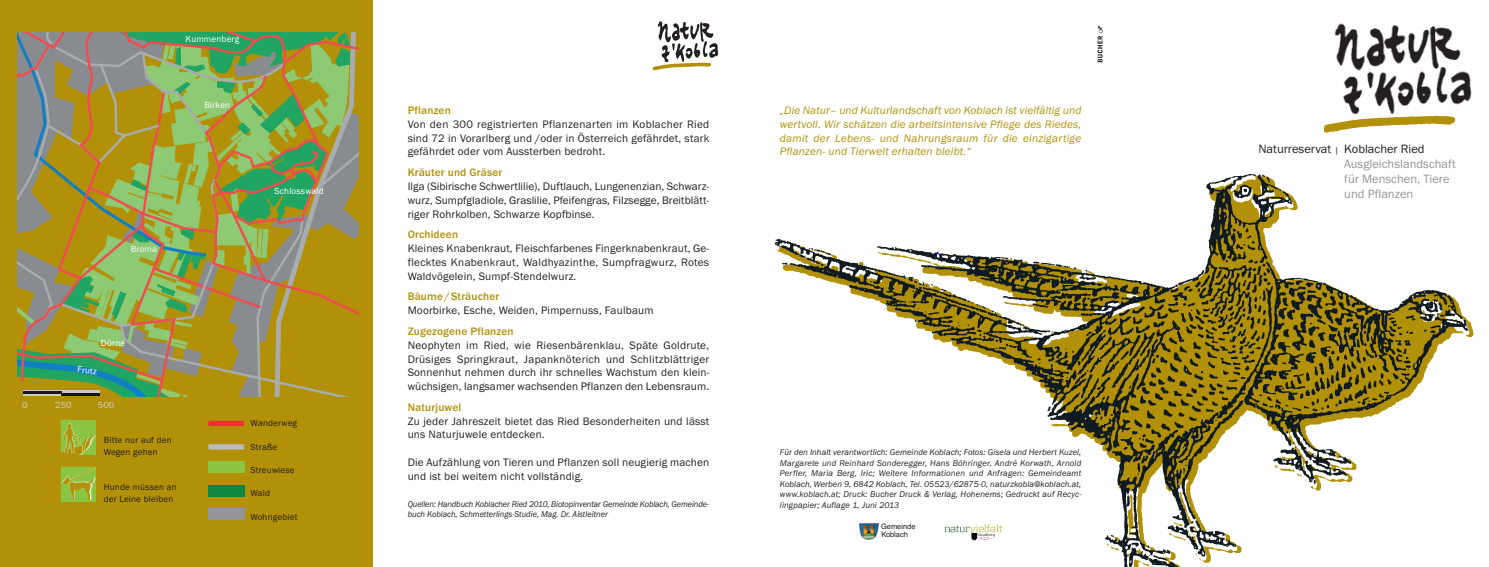
<style>
.page{position:relative;width:1489px;height:567px;background:#fff}
.page>*{position:absolute;margin:0;border:0;box-sizing:border-box;transform-origin:0 0}
.t1{font:12.5px/15px "Franklin Gothic";color:#939598}
.t2{font:11.25px/13.8px "Franklin Gothic";letter-spacing:.015em;color:#231f20;text-align:justify}
.t3{font:italic 11.25px/13.8px "Franklin Gothic";letter-spacing:.015em;color:#b29008;text-align:justify}
.t4{font:500 11.25px "Franklin Gothic";letter-spacing:.015em;color:#b29008}
.t5{font:9.12px/11.8px "Franklin Gothic";letter-spacing:.02em;color:#231f20}
.t6{font:9.12px "Franklin Gothic";letter-spacing:.02em;color:#fff}
.t7{font:9.12px "Franklin Gothic";letter-spacing:.02em;color:#d1d2d4}
.t8{font:italic 8.75px/10.6px "Franklin Gothic";color:#231f20;text-align:justify}
.t9{font:italic 8.75px/10.6px "Franklin Gothic";color:#231f20;scale:.95 1}
.t10{font:7.5px/7.5px "Helvetica";color:#231f20}
.s1{color:#231f20}
.s2{font-size:8.75px;color:#231f20}
</style>
<div class="page">
<img style="left:774px;top:173px;width:697px;height:394px">
<img style="left:1324px;top:114px;width:132px;height:19px">
<svg style="left:1334px;top:23px;width:138px;height:91px"></svg>
<div style="left:0;top:0;width:372px;height:567px;background:#b29008"></div>
<svg style="left:18px;top:32px;width:340px;height:364px"></svg>
<img style="left:65px;top:433px;width:9px;height:20px">
<div style="left:208px;top:461px;width:36px;height:12px;background:#8ac543"></div>
<div style="left:208px;top:485px;width:36px;height:11px;background:#118742"></div>
<img style="left:73px;top:467px;width:23px;height:13px">
<div style="left:208px;top:508px;width:36px;height:12px;background:#939598"></div>
<div style="left:208px;top:421px;width:36px;height:5px;background:#ee302d"></div>
<div style="left:208px;top:444px;width:36px;height:5px;background:#bcbdc0"></div>
<svg style="left:944px;top:524px;width:58px;height:16px"></svg>
<svg style="left:1097px;top:25px;width:5px;height:37px"></svg>
<img style="left:652px;top:21px;width:66px;height:49px">
<img style="left:858px;top:523px;width:20px;height:16px">
<p class="t6" style="left:186px;top:36px;width:55px">Kummenberg</p>
<p class="t6" style="left:204px;top:101px;width:27px">Birken</p>
<p class="t6" style="left:131px;top:246px;width:28px">Broma</p>
<p class="t6" style="left:274px;top:187px;width:51px">Schlosswald</p>
<p class="t6" style="left:101px;top:340px;width:26px">Dürne</p>
<p class="t6" style="left:78px;top:366px;width:21px;rotate:5deg">Frutz</p>
<p class="t7" style="left:22px;top:402px;width:7px">0</p>
<p class="t7" style="left:55px;top:402px;width:18px">250</p>
<p class="t7" style="left:98px;top:402px;width:18px">500</p>
<p class="t5" style="left:104px;top:435px;width:70px">Bitte nur auf den<br>Wegen gehen</p>
<p class="t5" style="left:104px;top:482px;width:74px">Hunde müssen an der Leine bleiben</p>
<p class="t5" style="left:250px;top:418px;width:48px">Wanderweg</p>
<p class="t5" style="left:250px;top:441px;width:28px">Straße</p>
<p class="t5" style="left:250px;top:465px;width:46px">Streuwiese</p>
<p class="t5" style="left:250px;top:488px;width:21px">Wald</p>
<p class="t5" style="left:250px;top:512px;width:48px">Wohngebiet</p>
<p class="t4" style="left:407px;top:106px;width:45px">Pflanzen</p>
<p class="t2" style="left:407px;top:118px;width:303px">Von den 300 registrierten Pflanzenarten im Koblacher Ried sind 72 in Vorarlberg und /oder in Österreich gefährdet, stark gefährdet oder vom Aussterben bedroht.</p>
<p class="t4" style="left:407px;top:169px;width:96px">Kräuter und Gräser</p>
<p class="t2" style="left:407px;top:180px;width:303px">Ilga (Sibirische Schwertlilie), Duftlauch, Lungenenzian, Schwarz&shy;wurz, Sumpfgladiole, Graslilie, Pfeifengras, Filzsegge, Breitblätt&shy;riger Rohrkolben, Schwarze Kopfbinse.</p>
<p class="t4" style="left:407px;top:231px;width:52px">Orchideen</p>
<p class="t2" style="left:407px;top:242px;width:303px">Kleines Knabenkraut, Fleischfarbenes Fingerknabenkraut, Ge&shy;flecktes Knabenkraut, Waldhyazinthe, Sumpfragwurz, Rotes Waldvögelein, Sumpf-Stendelwurz.</p>
<p class="t4" style="left:407px;top:293px;width:93px">Bäume/Sträucher</p>
<p class="t2" style="left:407px;top:304px;width:247px">Moorbirke, Esche, Weiden, Pimpernuss, Faulbaum</p>
<p class="t4" style="left:407px;top:327px;width:107px">Zugezogene Pflanzen</p>
<p class="t2" style="left:407px;top:339px;width:303px">Neophyten im Ried, wie Riesenbärenklau, Späte Goldrute, Drüsiges Springkraut, Japanknöterich und Schlitzblättriger Sonnenhut nehmen durch ihr schnelles Wachstum den klein&shy;wüchsigen, langsamer wachsenden Pflanzen den Lebensraum.</p>
<p class="t4" style="left:407px;top:403px;width:55px">Naturjuwel</p>
<p class="t2" style="left:407px;top:415px;width:303px">Zu jeder Jahreszeit bietet das Ried Besonderheiten und lässt uns Naturjuwele entdecken.</p>
<p class="t2" style="left:407px;top:456px;width:303px">Die Aufzählung von Tieren und Pflanzen soll neugierig machen und ist bei weitem nicht vollständig.</p>
<p class="t9" style="left:407px;top:499px;width:319px">Quellen: Handbuch Koblacher Ried 2010, Biotopinventar Gemeinde Koblach, Gemeinde - buch Koblach, Schmetterlings-Studie, Mag. Dr. Aistleitner</p>
<p class="t3" style="left:780px;top:105px;width:303px">„Die Natur– und Kulturlandschaft von Koblach ist vielfältig und wertvoll. Wir schätzen die arbeitsintensive Pflege des Riedes, damit der Lebens- und Nahrungsraum für die einzigartige Pflanzen- und Tierwelt erhalten bleibt.“</p>
<p class="t8" style="left:780px;top:447px;width:303px">Für den Inhalt verantwortlich: Gemeinde Koblach; Fotos: Gisela und Herbert Kuzel, Margarete und Reinhard Sonderegger, Hans Böhringer, André Korwath, Arnold Perfler, Maria Berg, Iric; Weitere Informationen und Anfragen: Gemeindeamt Koblach, Werben 9, 6842 Koblach, Tel. 05523/62875-0, naturzkobla@koblach.at, www.koblach.at; Druck: Bucher Druck &amp; Verlag, Hohenems; Gedruckt auf Recyc&shy;lingpapier; Auflage 1, Juni 2013</p>
<p class="t10" style="left:881px;top:523px;width:36px">Gemeinde<br>Koblach</p>
<p class="t1" style="left:1344px;top:143px;width:113px;text-indent:-86px"><span class="s1">Naturreservat</span> <span class="s2">|</span> <span class="s1">Koblacher Ried<br></span>Ausgleichslandschaft für Menschen, Tiere und Pflanzen</p>
</div>
